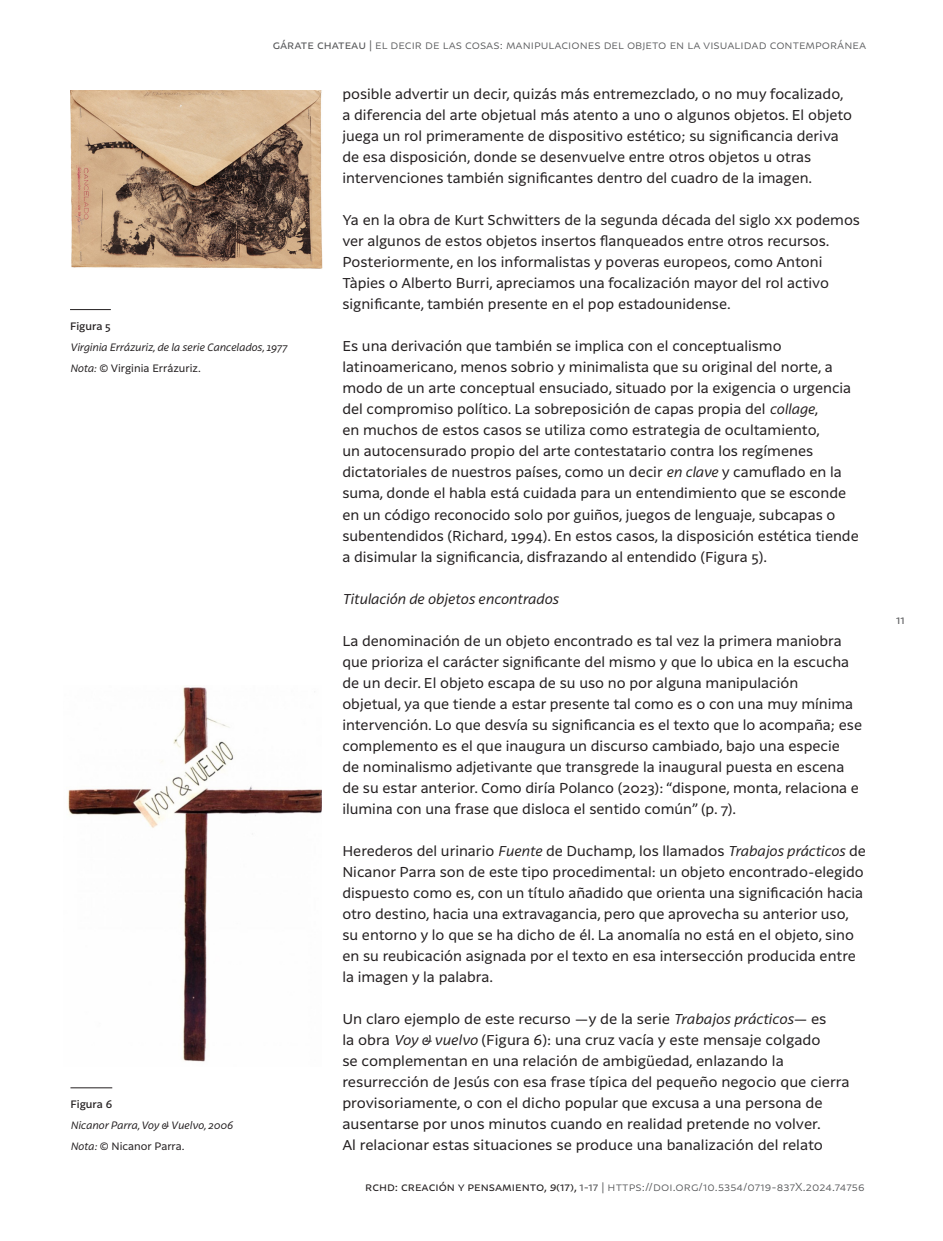
<style>
.page{position:relative;width:943px;height:1241px;background:#fff}
.page>*{position:absolute;margin:0;border:0;box-sizing:border-box;transform-origin:0 0}
.Texto{font:14px/21px "Latina";color:#231f20}
.Texto-2{font:italic 14px "Latina";color:#231f20}
.t1{font:300 11.38px "Latina";color:#57585a}
.t2{font:11.38px "Latina";color:#57585a}
.Nota_al_margen{font:italic 10.5px/21px "Latina";color:#231f20}
.s1{font-weight:400}
.s2{font-weight:500;font-style:normal}
.s3{font-style:normal}
.s4{font-style:italic}
.s5{font-weight:400;color:#231f20}
.s6{font-weight:400;font-style:italic;color:#231f20}
</style>
<div class="page">
<img style="left:70px;top:90px;width:252px;height:179px">
<hr style="left:70px;top:309px;width:41px;height:1px;background:#231f20">
<img style="left:68px;top:687px;width:253px;height:375px">
<hr style="left:70px;top:1087px;width:42px;height:1px;background:#231f20">
<p class="t1" style="left:273px;top:38px;width:595px"><span class="s1">gárate chateau |</span> el decir de las cosas: manipulaciones del objeto en la visualidad contemporánea</p>
<p class="Nota_al_margen" style="left:70px;top:315px;width:218px"><span class="s2">Figura 5<br></span>Virginia Errázuriz, de la serie Cancelados, 1977<br>Nota: <span class="s3">© Virginia Errázuriz.</span></p>
<p class="Nota_al_margen" style="left:70px;top:1093px;width:164px"><span class="s2">Figura 6<br></span>Nicanor Parra, Voy &amp; Vuelvo, 2006<br>Nota: <span class="s3">© Nicanor Parra.</span></p>
<p class="Texto" style="left:342px;top:84px;width:511px">posible advertir un decir, quizás más entremezclado, o no muy focalizado, a diferencia del arte objetual más atento a uno o algunos objetos. El objeto juega un rol primeramente de dispositivo estético; su significancia deriva de esa disposición, donde se desenvuelve entre otros objetos u otras intervenciones también significantes dentro del cuadro de la imagen.</p>
<p class="Texto" style="left:342px;top:210px;width:519px">Ya en la obra de Kurt Schwitters de la segunda década del siglo xx podemos ver algunos de estos objetos insertos flanqueados entre otros recursos.<br>Posteriormente, en los informalistas y poveras europeos, como Antoni Tàpies o Alberto Burri, apreciamos una focalización mayor del rol activo significante, también presente en el pop estadounidense.</p>
<p class="Texto" style="left:342px;top:336px;width:518px">Es una derivación que también se implica con el conceptualismo latinoamericano, menos sobrio y minimalista que su original del norte, a modo de un arte conceptual ensuciado, situado por la exigencia o urgencia del compromiso político. La sobreposición de capas propia del <span class="s4">collage</span>,<br>en muchos de estos casos se utiliza como estrategia de ocultamiento,<br>un autocensurado propio del arte contestatario contra los regímenes dictatoriales de nuestros países, como un decir <span class="s4">en clave</span> y camuflado en la suma, donde el habla está cuidada para un entendimiento que se esconde en un código reconocido solo por guiños, juegos de lenguaje, subcapas o subentendidos (Richard, 1994). En estos casos, la disposición estética tiende a disimular la significancia, disfrazando al entendido (Figura 5).</p>
<p class="Texto-2" style="left:342px;top:589px;width:218px">Titulación de objetos encontrados</p>
<p class="Texto" style="left:342px;top:630px;width:521px">La denominación de un objeto encontrado es tal vez la primera maniobra que prioriza el carácter significante del mismo y que lo ubica en la escucha de un decir. El objeto escapa de su uso no por alguna manipulación<br>objetual, ya que tiende a estar presente tal como es o con una muy mínima intervención. Lo que desvía su significancia es el texto que lo acompaña; ese complemento es el que inaugura un discurso cambiado, bajo una especie<br>de nominalismo adjetivante que transgrede la inaugural puesta en escena de su estar anterior. Como diría Polanco (2023): “dispone, monta, relaciona e ilumina con una frase que disloca el sentido común” (p. 7).</p>
<p class="Texto" style="left:342px;top:840px;width:525px">Herederos del urinario <span class="s4">Fuente</span> de Duchamp, los llamados <span class="s4">Trabajos prácticos</span> de Nicanor Parra son de este tipo procedimental: un objeto encontrado-elegido dispuesto como es, con un título añadido que orienta una significación hacia otro destino, hacia una extravagancia, pero que aprovecha su anterior uso, su entorno y lo que se ha dicho de él. La anomalía no está en el objeto, sino en su reubicación asignada por el texto en esa intersección producida entre la imagen y la palabra.</p>
<p class="Texto" style="left:342px;top:1008px;width:509px">Un claro ejemplo de este recurso —y de la serie <span class="s4">Trabajos prácticos</span>— es<br>la obra <span class="s4">Voy &amp; vuelvo</span> (Figura 6): una cruz vacía y este mensaje colgado<br>se complementan en una relación de ambigüedad, enlazando la resurrección de Jesús con esa frase típica del pequeño negocio que cierra provisoriamente, o con el dicho popular que excusa a una persona de ausentarse por unos minutos cuando en realidad pretende no volver.<br>Al relacionar estas situaciones se produce una banalización del relato</p>
<p class="t1" style="left:365px;top:1180px;width:501px"><span class="s5">rchd: creación y pensamiento,</span> <span class="s6">9</span><span class="s5">(17),</span> <span class="s1">1-17 |</span> https://doi.org/10.5354/0719-837X.2024.74756</p>
<p class="t2" style="left:896px;top:614px;width:10px">11</p>
</div>
